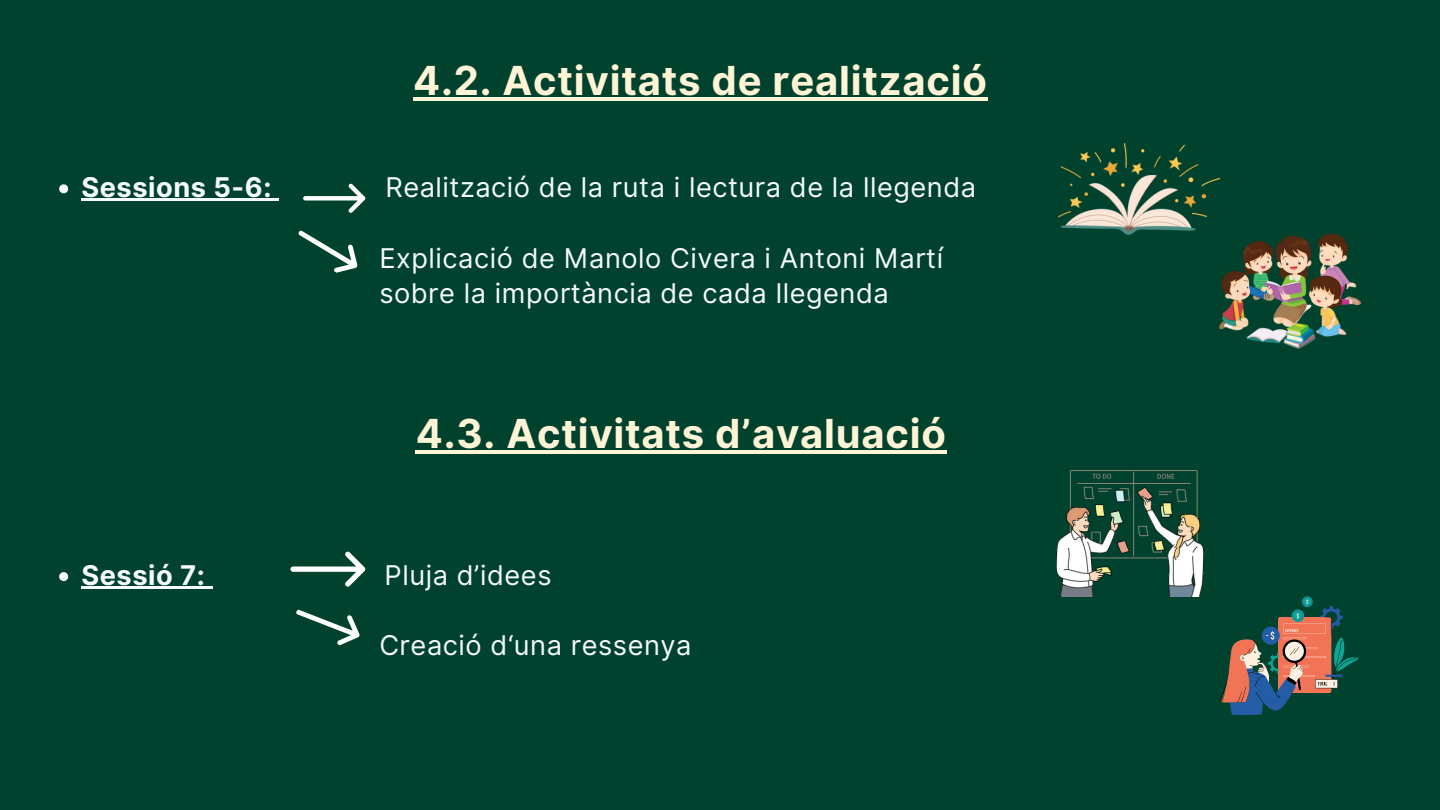
<style>
.page{position:relative;width:1440px;height:810px;background:#00422e}
.page>*{position:absolute;margin:0;border:0;box-sizing:border-box;transform-origin:0 0}
.t1{font:700 40px "Inter";letter-spacing:.02em;color:#fff5d6}
.t2{font:27.2px "Inter";letter-spacing:.02em;color:#f5fafc}
.t3{font:700 27.2px "Inter";letter-spacing:.02em;color:#f5fafc}
</style>
<div class="page">
<svg style="left:59px;top:184px;width:9px;height:9px"></svg>
<hr style="left:81px;top:199px;width:191px;height:2px;background:#f5fafc">
<svg style="left:272px;top:199px;width:7px;height:2px"></svg>
<svg style="left:59px;top:572px;width:9px;height:9px"></svg>
<hr style="left:81px;top:586px;width:125px;height:3px;background:#f5fafc">
<svg style="left:206px;top:586px;width:6px;height:3px"></svg>
<svg style="left:290px;top:551px;width:75px;height:36px"></svg>
<svg style="left:296px;top:609px;width:64px;height:36px"></svg>
<svg style="left:298px;top:184px;width:68px;height:89px"></svg>
<img style="left:1059px;top:143px;width:160px;height:92px">
<img style="left:1219px;top:235px;width:141px;height:114px">
<img style="left:1056px;top:471px;width:147px;height:125px">
<svg style="left:1219px;top:596px;width:140px;height:119px"></svg>
<hr style="left:413px;top:97px;width:575px;height:4px;background:#fff5d6">
<hr style="left:416px;top:451px;width:531px;height:3px;background:#fff5d6">
<p class="t1" style="left:413px;top:56px;width:575px">4.2. Activitats de realització</p>
<p class="t3" style="left:81px;top:171px;width:192px">Sessions 5-6:</p>
<p class="t2" style="left:385px;top:171px;width:592px">Realització de la ruta i lectura de la llegenda</p>
<p class="t2" style="left:379px;top:241px;width:565px">Explicació de Manolo Civera i Antoni Martí</p>
<p class="t2" style="left:379px;top:277px;width:511px">sobre la importància de cada llegenda</p>
<p class="t1" style="left:416px;top:410px;width:532px">4.3. Activitats d’avaluació</p>
<p class="t3" style="left:81px;top:559px;width:125px">Sessió 7:</p>
<p class="t2" style="left:385px;top:559px;width:169px">Pluja d’idees</p>
<p class="t2" style="left:379px;top:629px;width:314px">Creació d‘una ressenya</p>
</div>
